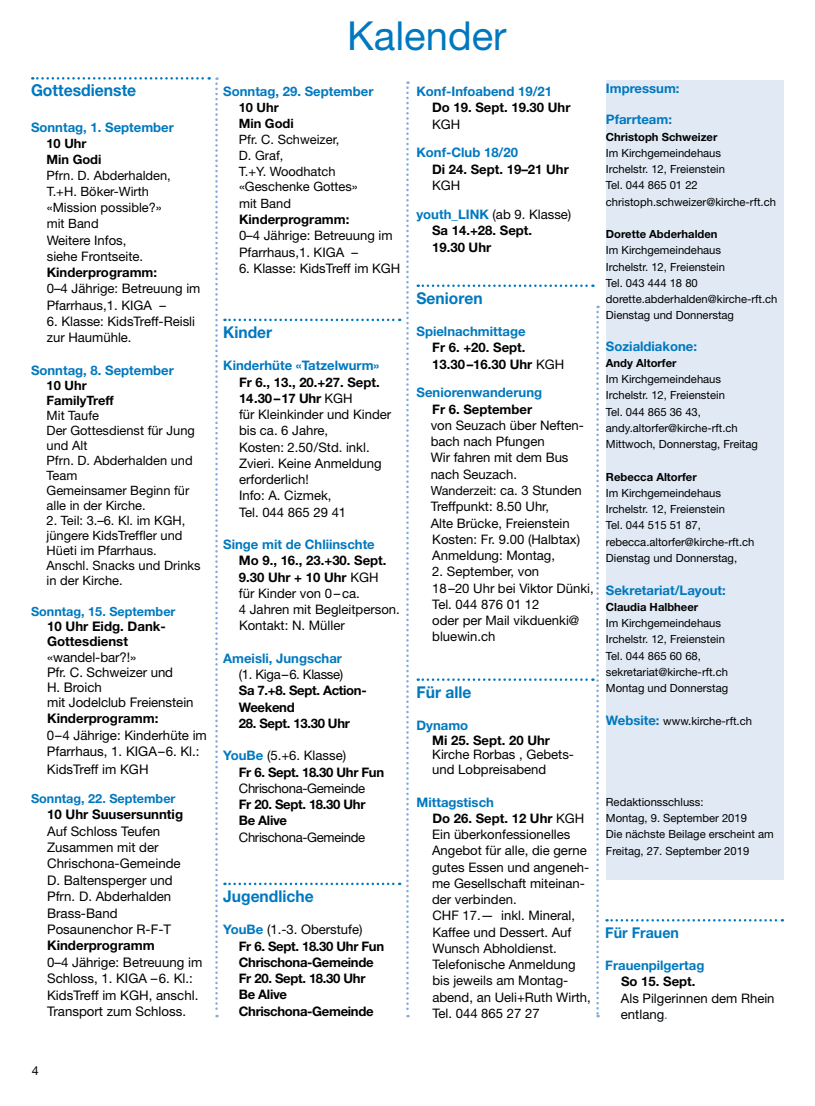
<style>
.page{position:relative;width:815px;height:1106px;background:#fff}
.page>*{position:absolute;margin:0;border:0;box-sizing:border-box;transform-origin:0 0}
.t1{font:40px "Helvetica Neue LT Pro";color:#0078bf}
.t2{font:700 16.38px "Helvetica Neue LT Pro";color:#0078bf;scale:.96 1}
.t3{font:700 16.25px "Helvetica Neue LT Pro";color:#0078bf;scale:.96 1}
.t4{font:700 14.88px "Helvetica Neue LT Pro";color:#0078bf;scale:.96 1}
.t5{font:13.25px/16.4px "Helvetica Neue LT Pro";color:#000}
.t6{font:700 13.25px/15.1px "Helvetica Neue LT Pro";color:#000}
.t7{font:13.12px/16.2px "Helvetica Neue LT Pro";color:#000}
.t8{font:700 13.12px "Helvetica Neue LT Pro";color:#0078bf}
.t9{font:700 13.12px/16.2px "Helvetica Neue LT Pro";letter-spacing:-.025em;color:#000}
.t10{font:700 13.12px/17.5px "Helvetica Neue LT Pro";color:#000}
.t11{font:13.12px "Helvetica Neue LT Pro";letter-spacing:-.025em;color:#000}
.t12{font:12.88px/15px "Helvetica Neue LT Pro";color:#000}
.t13{font:700 12.88px/15.9px "Helvetica Neue LT Pro";color:#000}
.t14{font:700 12.62px "Helvetica Neue LT Pro";color:#0078bf}
.t15{font:12.5px "Helvetica Neue LT Pro";color:#000}
.t16{font:12.5px "Helvetica Neue";color:#000}
.t17{font:11.25px/16.2px "Helvetica Neue LT Pro";color:#000}
.t18{font:700 11.25px "Helvetica Neue LT Pro";color:#000}
.s1{font-weight:700;color:#0078bf}
.s2{font-weight:400}
.s3{font-size:13.12px}
.s4{font-weight:700}
.s5{color:#0078bf}
.s6{font-weight:700;font-size:13.12px;color:#0078bf}
.s7{color:#2c7dc1}
</style>
<div class="page">
<svg style="left:418px;top:284px;width:175px;height:3px"></svg>
<svg style="left:32px;top:77px;width:186px;height:940px"></svg>
<svg style="left:406px;top:81px;width:3px;height:936px"></svg>
<svg style="left:418px;top:306px;width:181px;height:711px"></svg>
<svg style="left:224px;top:319px;width:176px;height:2px"></svg>
<svg style="left:224px;top:882px;width:176px;height:3px"></svg>
<div style="left:606px;top:80px;width:178px;height:799px;background:#e0e9f4"></div>
<svg style="left:607px;top:919px;width:176px;height:2px"></svg>
<p class="t2" style="left:31px;top:80px;width:111px">Gottesdienste</p>
<p class="t8" style="left:31px;top:119px;width:144px">Sonntag, 1. September</p>
<p class="t13" style="left:46px;top:135px;width:57px">10 Uhr<br>Min Godi</p>
<p class="t12" style="left:47px;top:167px;width:126px;line-height:16px">Pfrn. D. Abderhalden,<br>T.+H. Böker-Wirth «Mission possible?» mit Band</p>
<p class="t7" style="left:47px;top:231px;width:98px">Weitere Infos, siehe Frontseite.</p>
<p class="t10" style="left:47px;top:263px;width:112px">Kinderprogramm:</p>
<p class="t7" style="left:47px;top:280px;width:155px">0–4 Jährige: Betreuung im<br>Pfarrhaus,1. KIGA –</p>
<p class="t7" style="left:47px;top:313px;width:150px">6. Klasse: KidsTreff-Reisli zur Haumühle.</p>
<p class="t8" style="left:31px;top:361px;width:144px">Sonntag, 8. September</p>
<p class="t13" style="left:47px;top:377px;width:69px;line-height:15px">10 Uhr<br>FamilyTreff</p>
<p class="t12" style="left:47px;top:407px;width:150px">Mit Taufe<br>Der Gottesdienst für Jung und Alt<br>Pfrn. D. Abderhalden und<br>Team<br>Gemeinsamer Beginn für alle in der Kirche.</p>
<p class="t12" style="left:47px;top:512px;width:155px">2. Teil: 3.–6. Kl. im KGH, jüngere KidsTreffler und<br>Hüeti im Pfarrhaus.<br>Anschl. Snacks und Drinks in der Kirche.</p>
<p class="t14" style="left:31px;top:603px;width:146px">Sonntag, 15. September</p>
<p class="t6" style="left:47px;top:618px;width:120px">10 Uhr Eidg. Dank-<br>Gottesdienst</p>
<p class="t5" style="left:47px;top:649px;width:148px;line-height:15.1px">«wandel-bar?!»<br>Pfr. C. Schweizer und<br>H. Broich<br>mit Jodelclub Freienstein</p>
<p class="t6" style="left:47px;top:710px;width:113px">Kinderprogramm:</p>
<p class="t5" style="left:47px;top:726px;width:161px;line-height:17px">0–4 Jährige: Kinderhüte im<br>Pfarrhaus, 1. KIGA–6. Kl.:<br>KidsTreff im KGH</p>
<p class="t14" style="left:31px;top:790px;width:146px">Sonntag, 22. September</p>
<p class="t6" style="left:47px;top:806px;width:138px">10 Uhr Suusersunntig</p>
<p class="t5" style="left:47px;top:822px;width:135px">Auf Schloss Teufen<br>Zusammen mit der<br>Chrischona-Gemeinde<br>D. Baltensperger und<br>Pfrn. D. Abderhalden<br>Brass-Band<br>Posaunenchor R-F-T</p>
<p class="t6" style="left:47px;top:937px;width:109px">Kinderprogramm</p>
<p class="t5" style="left:47px;top:953px;width:157px">0–4 Jährige: Betreuung im<br>Schloss, 1. KIGA –6. Kl.:<br>KidsTreff im KGH, anschl.<br>Transport zum Schloss.</p>
<h1 class="t1" style="left:347px;top:11px;width:161px">Kalender</h1>
<p class="t8" style="left:223px;top:83px;width:152px">Sonntag, 29. September</p>
<p class="t13" style="left:239px;top:99px;width:57px">10 Uhr<br>Min Godi</p>
<p class="t12" style="left:239px;top:131px;width:121px;line-height:16px">Pfr. C. Schweizer,<br>D. Graf,<br>T.+Y. Woodhatch «Geschenke Gottes» mit Band</p>
<p class="t10" style="left:239px;top:210px;width:112px">Kinderprogramm:</p>
<p class="t7" style="left:239px;top:227px;width:155px">0–4 Jährige: Betreuung im<br>Pfarrhaus,1. KIGA –</p>
<p class="t7" style="left:239px;top:260px;width:163px">6. Klasse: KidsTreff im KGH</p>
<p class="t8" style="left:416px;top:83px;width:137px">Konf-Infoabend 19/21</p>
<p class="t10" style="left:432px;top:98px;width:140px">Do 19. Sept. 19.30 Uhr</p>
<p class="t7" style="left:432px;top:115px;width:30px">KGH</p>
<p class="t8" style="left:416px;top:144px;width:103px">Konf-Club 18/20</p>
<p class="t10" style="left:432px;top:160px;width:138px">Di 24. Sept. 19–21 Uhr</p>
<p class="t7" style="left:416px;top:170px;width:156px;line-height:28.8px;text-indent:16px">KGH<br><span class="s1">youth_LINK</span> (ab 9. Klasse)</p>
<p class="t10" style="left:432px;top:221px;width:102px">Sa 14.+28. Sept.<br>19.30 Uhr</p>
<p class="t3" style="left:416px;top:287px;width:70px">Senioren</p>
<p class="t8" style="left:416px;top:323px;width:111px">Spielnachmittage</p>
<p class="t10" style="left:432px;top:339px;width:133px;line-height:16.2px">Fr 6. +20. Sept.<br>13.30–16.30 Uhr <span class="s2">KGH</span></p>
<p class="t8" style="left:416px;top:384px;width:127px">Seniorenwanderung</p>
<p class="t10" style="left:432px;top:400px;width:101px">Fr 6. September</p>
<p class="t7" style="left:431px;top:417px;width:155px">von Seuzach über Neften&shy;bach nach Pfungen<br>Wir fahren mit dem Bus nach Seuzach.</p>
<p class="t15" style="left:431px;top:483px;width:153px">Wanderzeit: <span class="s3">ca. 3 Stunden</span></p>
<p class="t7" style="left:431px;top:498px;width:151px">Treffpunkt: 8.50 Uhr,<br>Alte Brücke, Freienstein<br>Kosten: Fr. 9.00 (Halbtax)<br>Anmeldung: Montag,</p>
<p class="t7" style="left:432px;top:563px;width:163px">2. September, von<br>18–20 Uhr bei Viktor Dünki,<br>Tel. 044 876 01 12<br>oder per Mail vikduenki@ bluewin.ch</p>
<p class="t3" style="left:223px;top:322px;width:53px">Kinder</p>
<p class="t8" style="left:223px;top:357px;width:158px">Kinderhüte «Tatzelwurm»</p>
<p class="t7" style="left:239px;top:373px;width:154px"><span class="s4">Fr 6., 13., 20.+27. Sept.<br>14.30–17 Uhr</span> KGH<br>für Kleinkinder und Kinder bis ca. 6 Jahre,<br>Kosten: 2.50/Std. inkl.<br>Zvieri. Keine Anmeldung erforderlich!<br>Info: A. Cizmek,<br>Tel. 044 865 29 41</p>
<p class="t8" style="left:223px;top:536px;width:153px">Singe mit de Chliinschte</p>
<p class="t7" style="left:239px;top:552px;width:162px"><span class="s4">Mo 9., 16., 23.+30. Sept.<br>9.30 Uhr + 10 Uhr</span> KGH<br>für Kinder von 0–ca.<br>4 Jahren mit Begleitperson.<br>Kontakt: N. Müller</p>
<p class="t8" style="left:223px;top:650px;width:120px">Ameisli, Jungschar</p>
<p class="t11" style="left:239px;top:666px;width:106px">(1. Kiga–6. Klasse)</p>
<p class="t9" style="left:239px;top:682px;width:129px">Sa 7.+8. Sept. Action-<br>Weekend</p>
<p class="t9" style="left:239px;top:714px;width:113px">28. Sept. 13.30 Uhr</p>
<p class="t9" style="left:239px;top:747px;width:147px;text-indent:-16px"><span class="s5">YouBe</span> <span class="s2">(5.+6. Klasse)<br></span>Fr 6. Sept. 18.30 Uhr Fun</p>
<p class="t11" style="left:239px;top:780px;width:128px">Chrischona-Gemeinde</p>
<p class="t9" style="left:239px;top:796px;width:128px">Fr 20. Sept. 18.30 Uhr<br>Be Alive</p>
<p class="t11" style="left:239px;top:829px;width:128px">Chrischona-Gemeinde</p>
<p class="t3" style="left:416px;top:681px;width:59px">Für alle</p>
<p class="t8" style="left:416px;top:717px;width:53px">Dynamo</p>
<p class="t10" style="left:432px;top:731px;width:119px">Mi 25. Sept. 20 Uhr</p>
<p class="t7" style="left:432px;top:747px;width:143px;line-height:14.8px">Kirche Rorbas , Gebets&shy;und Lobpreisabend</p>
<p class="t7" style="left:432px;top:793px;width:160px;text-indent:-16px"><span class="s1">Mittagstisch<br></span><span class="s4">Do 26. Sept. 12 Uhr</span> KGH<br>Ein überkonfessionelles<br>Angebot für alle, die gerne gutes Essen und angeneh&shy;me Gesellschaft miteinan&shy;der verbinden.<br>CHF 17.— inkl. Mineral,<br>Kaffee und Dessert. Auf<br>Wunsch Abholdienst.<br>Telefonische Anmeldung bis jeweils am Montag&shy;abend, an Ueli+Ruth Wirth,<br>Tel. 044 865 27 27</p>
<p class="t3" style="left:223px;top:885px;width:96px">Jugendliche</p>
<p class="t9" style="left:239px;top:921px;width:147px;text-indent:-16px"><span class="s5">YouBe</span> <span class="s2">(1.-3. Oberstufe)<br></span>Fr 6. Sept. 18.30 Uhr Fun<br>Chrischona-Gemeinde<br>Fr 20. Sept. 18.30 Uhr<br>Be Alive<br>Chrischona-Gemeinde</p>
<p class="t8" style="left:606px;top:80px;width:75px">Impressum:</p>
<p class="t8" style="left:606px;top:111px;width:68px">Pfarrteam:</p>
<p class="t18" style="left:606px;top:129px;width:113px">Christoph Schweizer</p>
<p class="t17" style="left:606px;top:144px;width:172px">Im Kirchgemeindehaus<br>Irchelstr. 12, Freienstein<br>Tel. 044 865 01 22 christoph.schweizer@kirche-rft.ch</p>
<p class="t18" style="left:606px;top:227px;width:113px">Dorette Abderhalden</p>
<p class="t17" style="left:606px;top:242px;width:173px">Im Kirchgemeindehaus<br>Irchelstr. 12, Freienstein<br>Tel. 043 444 18 80 dorette.abderhalden@kirche-rft.ch<br>Dienstag und Donnerstag</p>
<p class="t8" style="left:606px;top:338px;width:93px">Sozialdiakone:</p>
<p class="t18" style="left:606px;top:356px;width:72px">Andy Altorfer</p>
<p class="t17" style="left:606px;top:371px;width:154px">Im Kirchgemeindehaus<br>Irchelstr. 12, Freienstein<br>Tel. 044 865 36 43, andy.altorfer@kirche-rft.ch<br>Mittwoch, Donnerstag, Freitag</p>
<p class="t18" style="left:606px;top:469px;width:92px">Rebecca Altorfer</p>
<p class="t17" style="left:606px;top:484px;width:150px">Im Kirchgemeindehaus<br>Irchelstr. 12, Freienstein<br>Tel. 044 515 51 87, rebecca.altorfer@kirche-rft.ch<br>Dienstag und Donnerstag,</p>
<p class="t8" style="left:606px;top:581px;width:121px">Sekretariat/Layout:</p>
<p class="t18" style="left:606px;top:599px;width:94px">Claudia Halbheer</p>
<p class="t17" style="left:606px;top:614px;width:124px">Im Kirchgemeindehaus<br>Irchelstr. 12, Freienstein<br>Tel. 044 865 60 68, sekretariat@kirche-rft.ch<br>Montag und Donnerstag</p>
<p class="t17" style="left:606px;top:712px;width:148px"><span class="s6">Website:</span> www.kirche-rft.ch</p>
<p class="t17" style="left:606px;top:793px;width:169px">Redaktionsschluss:<br>Montag, 9. September 2019<br>Die nächste Beilage erscheint am<br>Freitag, 27. September 2019</p>
<p class="t4" style="left:605px;top:923px;width:78px">Für Frauen</p>
<p class="t8" style="left:605px;top:957px;width:101px">Frauenpilgertag</p>
<p class="t9" style="left:621px;top:973px;width:76px">So 15. Sept.</p>
<p class="t7" style="left:621px;top:989px;width:155px">Als Pilgerinnen dem Rhein entlang<span class="s7">.</span></p>
<p class="t16" style="left:32px;top:1061px;width:8px">4</p>
</div>
